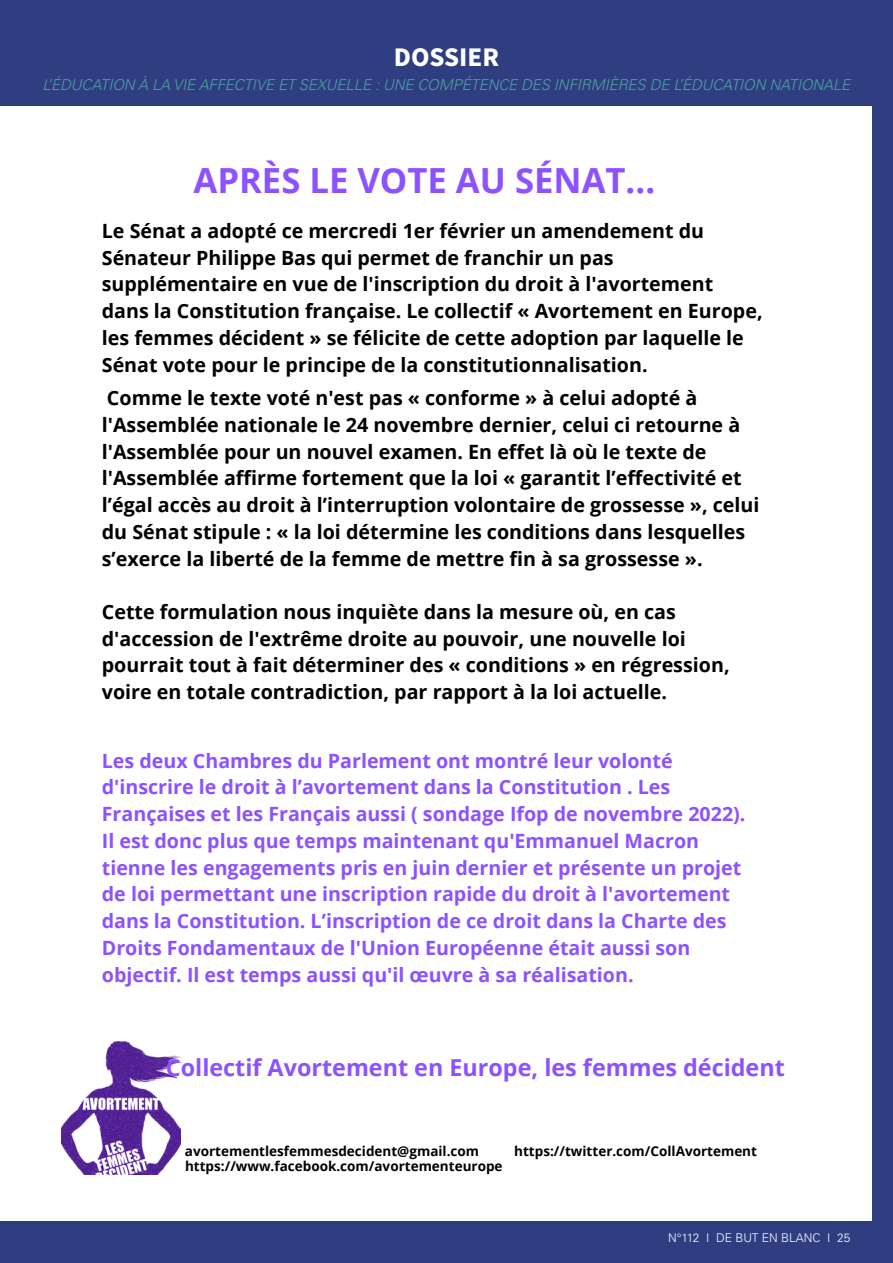
<style>
.page{position:relative;width:893px;height:1263px;background:#2e3e80}
.page>*{position:absolute;margin:0;border:0;box-sizing:border-box;transform-origin:0 0}
.t1{font:700 34.65px "Open Sans";color:#8c52ff}
.t2{font:700 27px "Source Sans Pro";color:#fff}
.t3{font:700 23.4px "Open Sans";color:#8c52ff}
.t4{font:700 19.65px/26.7px "Open Sans";color:#000}
.t5{font:700 19.65px/26.7px "Open Sans";color:#8c52ff}
.t6{font:italic 300 15px "Univers LT Pro 45";letter-spacing:-.01em;color:#50a1a1}
.t7{font:700 13.5px "Open Sans";color:#000}
.t8{font:300 12px "Univers LT Pro 45";color:#fff}
</style>
<div class="page">
<div style="left:0;top:106px;width:872px;height:1114px;background:#fff"></div>
<img style="left:62px;top:1041px;width:119px;height:133px">
<h2 class="t2" style="left:394px;top:38px;width:107px">DOSSIER</h2>
<p class="t6" style="left:43px;top:75px;width:809px">L’ÉDUCATION À LA VIE AFFECTIVE ET SEXUELLE : UNE COMPÉTENCE DES INFIRMIÈRES DE L’ÉDUCATION NATIONALE</p>
<h1 class="t1" style="left:193px;top:156px;width:463px">APRÈS LE VOTE AU SÉNAT...</h1>
<p class="t4" style="left:102px;top:217px;width:662px">Le Sénat a adopté ce mercredi 1er février un amendement du Sénateur Philippe Bas qui permet de franchir un pas supplémentaire en vue de l'inscription du droit à l'avortement dans la Constitution française. Le collectif « Avortement en Europe, les femmes décident » se félicite de cette adoption par laquelle le Sénat vote pour le principe de la constitutionnalisation.</p>
<p class="t4" style="left:102px;top:384px;width:659px">Comme le texte voté n'est pas « conforme » à celui adopté à l'Assemblée nationale le 24 novembre dernier, celui ci retourne à l'Assemblée pour un nouvel examen. En effet là où le texte de l'Assemblée affirme fortement que la loi « garantit l’effectivité et l’égal accès au droit à l’interruption volontaire de grossesse », celui du Sénat stipule : « la loi détermine les conditions dans lesquelles s’exerce la liberté de la femme de mettre fin à sa grossesse ».</p>
<p class="t4" style="left:102px;top:598px;width:629px">Cette formulation nous inquiète dans la mesure où, en cas d'accession de l'extrême droite au pouvoir, une nouvelle loi pourrait tout à fait déterminer des « conditions » en régression, voire en totale contradiction, par rapport à la loi actuelle.</p>
<p class="t5" style="left:102px;top:747px;width:645px">Les deux Chambres du Parlement ont montré leur volonté d'inscrire le droit à l’avortement dans la Constitution . Les Françaises et les Français aussi ( sondage Ifop de novembre 2022).<br>Il est donc plus que temps maintenant qu'Emmanuel Macron tienne les engagements pris en juin dernier et présente un projet de loi permettant une inscription rapide du droit à l'avortement dans la Constitution. L’inscription de ce droit dans la Charte des Droits Fondamentaux de l'Union Européenne était aussi son objectif. Il est temps aussi qu'il œuvre à sa réalisation.</p>
<p class="t3" style="left:166px;top:1051px;width:620px">Collectif Avortement en Europe, les femmes décident</p>
<p class="t7" style="left:185px;top:1141px;width:296px">avortementlesfemmesdecident@gmail.com</p>
<p class="t7" style="left:514px;top:1141px;width:244px">https://twitter.com/CollAvortement</p>
<p class="t7" style="left:185px;top:1157px;width:319px">https://www.facebook.com/avortementeurope</p>
<p class="t8" style="left:668px;top:1229px;width:184px">N°112 I DE BUT EN BLANC I 25</p>
</div>
